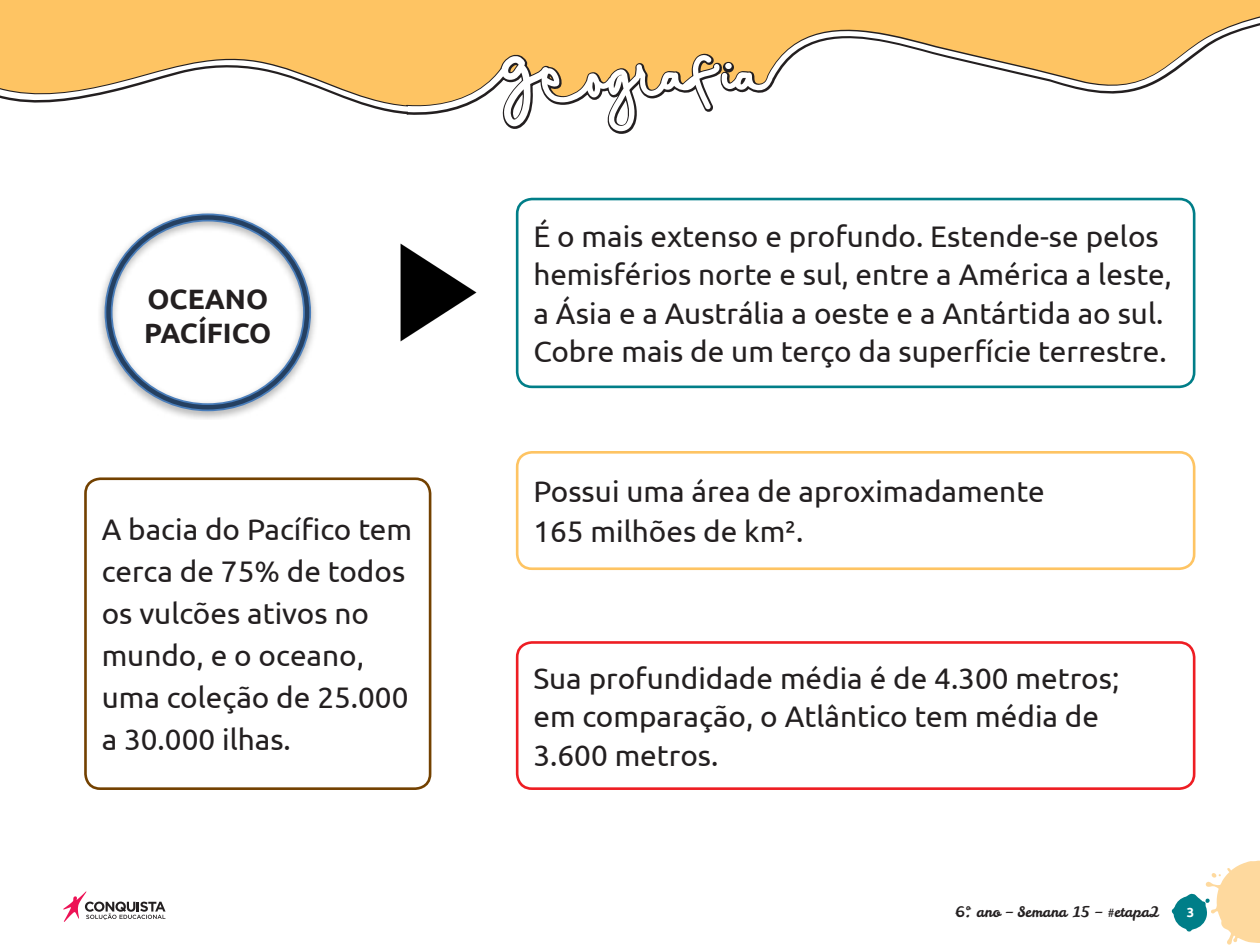
<style>
.page{position:relative;width:1260px;height:945px;background:#fff}
.page>*{position:absolute;margin:0;border:0;box-sizing:border-box;transform-origin:0 0}
._01_Texto_Geral{font:29.75px/38.5px "Ubuntu";color:#231f20}
._01_Texto_Geral-2{font:700 28px/33.6px "Ubuntu";color:#231f20}
.t1{font:14.35px "Leckerli One";color:#231f20}
.t2{font:700 13.12px "Ubuntu";color:#fff}
</style>
<div class="page">
<svg style="left:1172px;top:861px;width:88px;height:84px"></svg>
<svg style="left:63px;top:891px;width:103px;height:31px"></svg>
<svg style="left:0;top:0;width:1260px;height:389px"></svg>
<svg style="left:0;top:16px;width:1260px;height:115px;fill:#fec463"></svg>
<div style="left:516px;top:198px;width:679px;height:190px;border:3px solid #007e88;border-radius:15px"></div>
<div style="left:516px;top:451px;width:679px;height:119px;border:3px solid #fec463;border-radius:15px"></div>
<div style="left:516px;top:641px;width:679px;height:149px;border:3px solid #ee1d23;border-radius:15px"></div>
<div style="left:84px;top:477px;width:347px;height:313px;border:3px solid #734100;border-radius:15px"></div>
<img style="left:98px;top:210px;width:220px;height:209px">
<svg style="left:104px;top:213px;width:208px;height:199px"></svg>
<img style="left:375px;top:230px;width:126px;height:126px">
<p class="_01_Texto_Geral-2" style="left:144px;top:282px;width:129px">OCEANO<br>PACÍFICO</p>
<p class="_01_Texto_Geral" style="left:102px;top:508px;width:312px;line-height:42px">A bacia do Pacífico tem cerca de 75% de todos os vulcões ativos no mundo, e o oceano, uma coleção de 25.000 a 30.000 ilhas.</p>
<p class="_01_Texto_Geral" style="left:533px;top:216px;width:640px">É o mais extenso e profundo. Estende-se pelos hemisférios norte e sul, entre a América a leste, a Ásia e a Austrália a oeste e a Antártida ao sul.<br>Cobre mais de um terço da superfície terrestre.</p>
<p class="_01_Texto_Geral" style="left:533px;top:470px;width:513px;line-height:40.2px">Possui uma área de aproximadamente<br>165 milhões de km².</p>
<p class="_01_Texto_Geral" style="left:533px;top:658px;width:587px">Sua profundidade média é de 4.300 metros; em comparação, o Atlântico tem média de<br>3.600 metros.</p>
<p class="t1" style="left:955px;top:903px;width:206px">6º. ano – Semana 15 – #etapa2</p>
<p class="t2" style="left:1187px;top:905px;width:9px">3</p>
</div>
